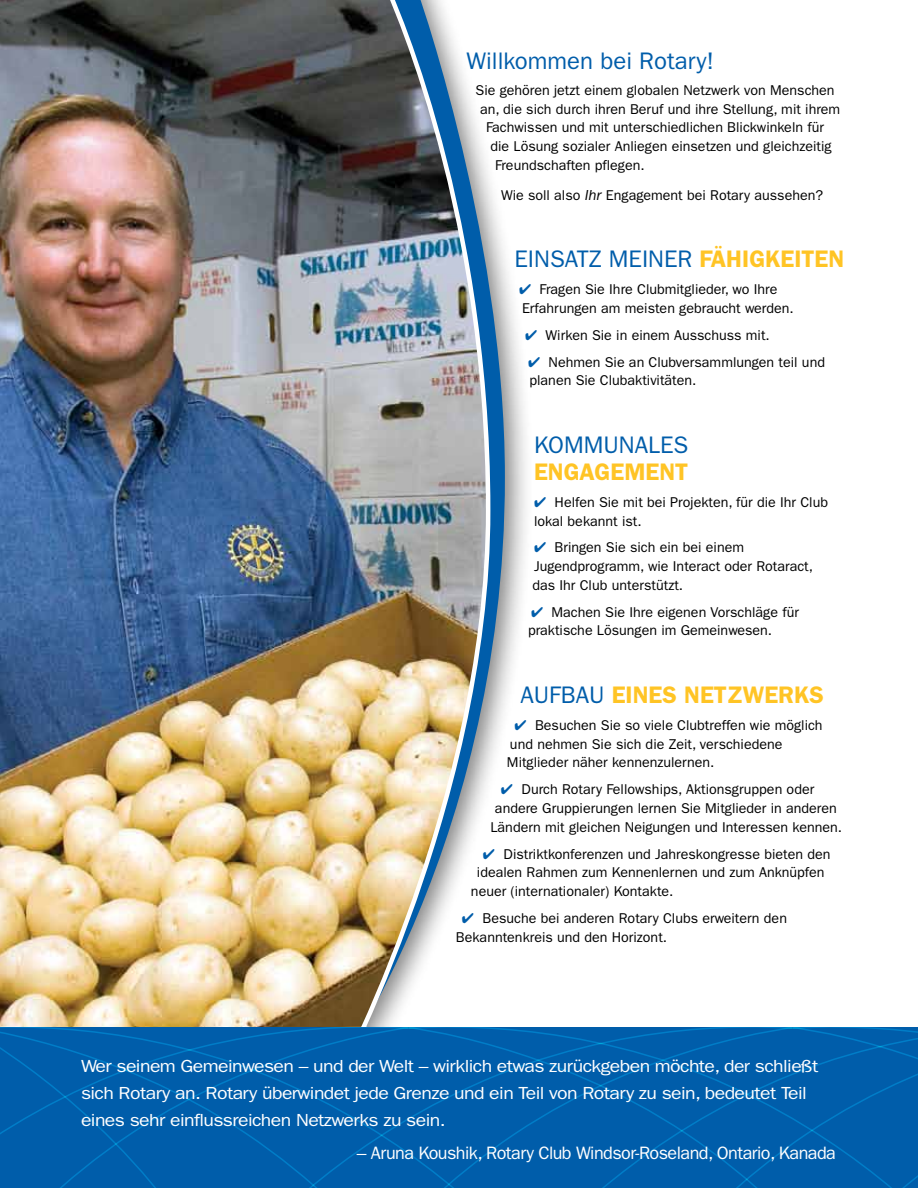
<style>
.page{position:relative;width:918px;height:1188px;background:#fff}
.page>*{position:absolute;margin:0;border:0;box-sizing:border-box;transform-origin:0 0}
.t1{font:24px "ITC Franklin Gothic Std";color:#005daa}
.t2{font:600 24px "ITC Franklin Gothic Std";color:#ffc425}
.t3{font:18px "ITC Franklin Gothic Std";letter-spacing:-.03em;color:#fff}
.t4{font:17.55px/27px "ITC Franklin Gothic Std";letter-spacing:-.03em;color:#fff;scale:1.11 1}
.t5{font:14.25px/18.8px "ITC Franklin Gothic Std";color:#000}
.s1{font-style:italic;font-size:15px}
.s2{font-weight:600;color:#ffc425}
.s3{color:#005daa}
.s4{font-weight:400;color:#005daa}
.s5{font-size:17.55px}
</style>
<div class="page">
<div style="left:0;top:0;width:534px;height:1140px;background:#000;opacity:.5"></div>
<svg style="left:493px;top:0;width:12px;height:1014px"></svg>
<img style="left:0;top:0;width:493px;height:1014px">
<svg style="left:0;top:1014px;width:258px;height:11px;background:#ebd3a3"></svg>
<svg style="left:258px;top:1014px;width:276px;height:12px"></svg>
<div style="left:794px;top:1027px;width:124px;height:161px;background:#005daa"></div>
<svg style="left:0;top:1026px;width:313px;height:162px;background:#1969a7"></svg>
<div style="left:313px;top:1026px;width:481px;height:162px;background:#005daa"></div>
<div style="left:0;top:1027px;width:299px;height:161px;background:#005daa"></div>
<h1 class="t1" style="left:466px;top:47px;width:249px">Willkommen bei Rotary!</h1>
<p class="t5" style="left:476px;top:81px;width:361px">Sie gehören jetzt einem globalen Netzwerk von Menschen</p>
<p class="t5" style="left:480px;top:100px;width:362px">an, die sich durch ihren Beruf und ihre Stellung, mit ihrem</p>
<p class="t5" style="left:486px;top:118px;width:339px">Fachwissen und mit unterschiedlichen Blickwinkeln für</p>
<p class="t5" style="left:491px;top:137px;width:343px">die Lösung sozialer Anliegen einsetzen und gleichzeitig</p>
<p class="t5" style="left:495px;top:156px;width:151px">Freundschaften pflegen.</p>
<p class="t5" style="left:501px;top:186px;width:324px">Wie soll also <span class="s1">Ihr</span> Engagement bei Rotary aussehen?</p>
<h1 class="t1" style="left:514px;top:245px;width:331px">EINSATZ MEINER <span class="s2">FÄHIGKEITEN</span></h1>
<p class="t5" style="left:519px;top:280px;width:276px"><span class="s3">✔</span> Fragen Sie Ihre Clubmitglieder, wo Ihre<br>Erfahrungen am meisten gebraucht werden.</p>
<p class="t5" style="left:525px;top:326px;width:246px"><span class="s3">✔</span> Wirken Sie in einem Ausschuss mit.</p>
<p class="t5" style="left:528px;top:353px;width:299px"><span class="s3">✔</span> Nehmen Sie an Clubversammlungen teil und planen Sie Clubaktivitäten.</p>
<h1 class="t1" style="left:534px;top:431px;width:156px">KOMMUNALES</h1>
<h1 class="t2" style="left:534px;top:458px;width:156px">ENGAGEMENT</h1>
<p class="t5" style="left:534px;top:493px;width:296px"><span class="s3">✔</span> Helfen Sie mit bei Projekten, für die Ihr Club lokal bekannt ist.</p>
<p class="t5" style="left:533px;top:538px;width:282px"><span class="s3">✔</span> Bringen Sie sich ein bei einem<br>Jugendprogramm, wie Interact oder Rotaract, das Ihr Club unterstützt.</p>
<p class="t5" style="left:528px;top:603px;width:272px"><span class="s3">✔</span> Machen Sie Ihre eigenen Vorschläge für praktische Lösungen im Gemeinwesen.</p>
<h1 class="t2" style="left:520px;top:681px;width:305px"><span class="s4">AUFBAU</span> EINES NETZWERKS</h1>
<p class="t5" style="left:507px;top:716px;width:317px;text-indent:8px"><span class="s3">✔</span> Besuchen Sie so viele Clubtreffen wie möglich und nehmen Sie sich die Zeit, verschiedene<br>Mitglieder näher kennenzulernen.</p>
<p class="t5" style="left:501px;top:780px;width:315px"><span class="s3">✔</span> Durch Rotary Fellowships, Aktionsgruppen oder</p>
<p class="t5" style="left:495px;top:799px;width:343px">andere Gruppierungen lernen Sie Mitglieder in anderen</p>
<p class="t5" style="left:490px;top:818px;width:353px">Ländern mit gleichen Neigungen und Interessen kennen.</p>
<p class="t5" style="left:483px;top:844px;width:349px"><span class="s3">✔</span> Distriktkonferenzen und Jahreskongresse bieten den</p>
<p class="t5" style="left:477px;top:863px;width:349px">idealen Rahmen zum Kennenlernen und zum Anknüpfen</p>
<p class="t5" style="left:471px;top:882px;width:204px">neuer (internationaler) Kontakte.</p>
<p class="t5" style="left:456px;top:909px;width:333px;text-indent:6px"><span class="s3">✔</span> Besuche bei anderen Rotary Clubs erweitern den<br>Bekanntenkreis und den Horizont.</p>
<p class="t4" style="left:81px;top:1052px;width:666px">Wer seinem Gemeinwesen – und der Welt – wirklich etwas zurückgeben möchte, der schließt sich Rotary an. Rotary überwindet jede Grenze und ein Teil von Rotary zu sein, bedeutet Teil eines sehr einflussreichen Netzwerks zu sein.</p>
<p class="t3" style="left:357px;top:1143px;width:480px"><span class="s5">–</span> Aruna Koushik, Rotary Club Windsor-Roseland, Ontario, Kanada</p>
</div>
